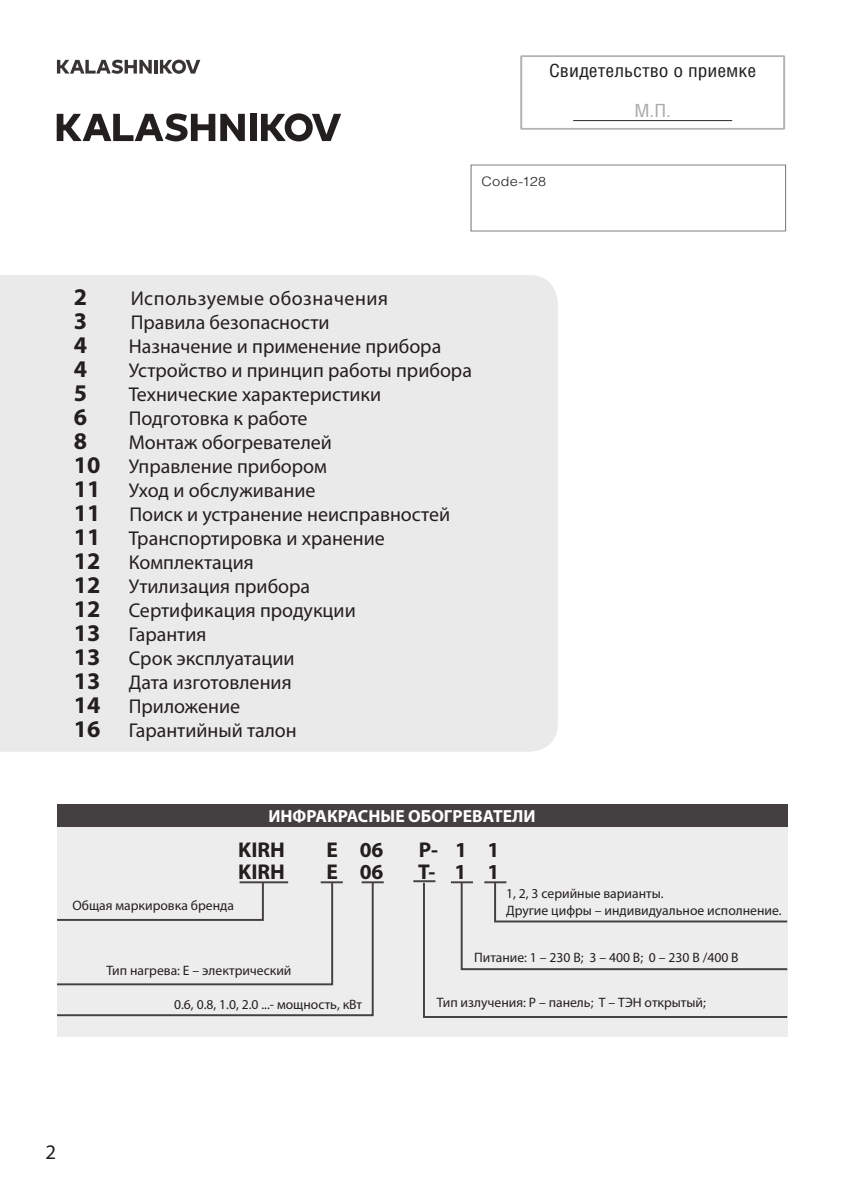
<style>
.page{position:relative;width:842px;height:1191px;background:#fff}
.page>*{position:absolute;margin:0;border:0;box-sizing:border-box;transform-origin:0 0}
.t1{font:700 24px "Myriad Pro";color:#241f1f}
.t2{font:700 21.4px "Myriad Pro";color:#241f1f}
.t3{font:20.8px "Myriad Pro";color:#241f1f}
.t4{font:20px/24px "Myriad Pro";color:#241f1f}
.t5{font:20px "Myriad Pro";letter-spacing:.025em;color:#241f1f}
.t6{font:18.2px "Helios Cond";color:#241f1f;scale:1.11 1}
.t7{font:18.2px "Helios Cond";color:#aaaaac;scale:1.11 1}
.t8{font:700 17.6px "Myriad Pro";color:#fff}
.t9{font:13.6px/16.4px "Myriad Pro";color:#241f1f}
.t10{font:300 13px "Helios";letter-spacing:.02em;color:#241f1f;scale:1.11 1}
.s1{font-weight:700;font-size:24px}
</style>
<div class="page">
<svg style="left:57px;top:60px;width:95px;height:14px"></svg>
<hr style="left:154px;top:60px;width:4px;height:14px;background:#393535">
<svg style="left:160px;top:60px;width:40px;height:14px"></svg>
<div style="left:0;top:275px;width:558px;height:476px;background:#ebeaea"></div>
<svg style="left:57px;top:113px;width:188px;height:28px"></svg>
<div style="left:250px;top:114px;width:7px;height:27px;background:#241f1f"></div>
<svg style="left:261px;top:113px;width:80px;height:28px"></svg>
<div style="left:57px;top:827px;width:730px;height:209px;background:#eeeded"></div>
<div style="left:57px;top:804px;width:730px;height:22px;background:#444041"></div>
<hr style="left:362px;top:881px;width:22px;height:2px;background:#444041">
<hr style="left:413px;top:880px;width:22px;height:2px;background:#444041">
<svg style="left:57px;top:881px;width:318px;height:136px"></svg>
<svg style="left:422px;top:881px;width:366px;height:138px"></svg>
<svg style="left:460px;top:880px;width:328px;height:91px"></svg>
<svg style="left:57px;top:881px;width:277px;height:105px"></svg>
<div style="left:520px;top:55px;width:265px;height:75px;border:2px solid #b4b2b6"></div>
<hr style="left:573px;top:120px;width:159px;height:1px;background:#241f1f">
<p class="t6" style="left:549px;top:59px;width:188px">Свидетельство о приемке</p>
<p class="t7" style="left:634px;top:100px;width:35px">М.П.</p>
<p class="t10" style="left:481px;top:173px;width:60px">Code-128</p>
<p class="t1" style="left:74px;top:281px;width:15px">2</p>
<p class="t5" style="left:131px;top:285px;width:259px">Используемые обозначения</p>
<p class="t1" style="left:74px;top:305px;width:15px">3</p>
<p class="t4" style="left:131px;top:309px;width:200px">Правила безопасности</p>
<p class="t1" style="left:74px;top:329px;width:15px">4</p>
<p class="t4" style="left:129px;top:333px;width:314px">Назначение и применение прибора</p>
<p class="t1" style="left:74px;top:353px;width:15px">4</p>
<p class="t4" style="left:129px;top:357px;width:345px">Устройство и принцип работы прибора</p>
<p class="t1" style="left:74px;top:377px;width:15px">5</p>
<p class="t4" style="left:129px;top:381px;width:254px">Технические характеристики</p>
<p class="t1" style="left:74px;top:401px;width:15px">6</p>
<p class="t4" style="left:129px;top:405px;width:180px">Подготовка к работе</p>
<p class="t1" style="left:74px;top:425px;width:15px">8</p>
<p class="t4" style="left:74px;top:429px;width:378px;text-indent:55px">Монтаж обогревателей<br><span class="s1">10</span> Управление прибором<br><span class="s1">11</span> Уход и обслуживание<br><span class="s1">11</span> Поиск и устранение неисправностей<br><span class="s1">11</span> Транспортировка и хранение<br><span class="s1">12</span> Комплектация<br><span class="s1">12</span> Утилизация прибора<br><span class="s1">12</span> Сертификация продукции<br><span class="s1">13</span> Гарантия<br><span class="s1">13</span> Срок эксплуатации<br><span class="s1">13</span> Дата изготовления<br><span class="s1">14</span> Приложение<br><span class="s1">16</span> Гарантийный талон</p>
<p class="t8" style="left:268px;top:805px;width:269px">ИНФРАКРАСНЫЕ ОБОГРЕВАТЕЛИ</p>
<p class="t2" style="left:238px;top:836px;width:48px">KIRH</p>
<p class="t2" style="left:327px;top:836px;width:58px">E 06</p>
<p class="t2" style="left:419px;top:836px;width:82px">P- 1 1</p>
<p class="t2" style="left:238px;top:857px;width:48px">KIRH</p>
<p class="t2" style="left:327px;top:857px;width:58px">E 06</p>
<p class="t2" style="left:418px;top:857px;width:83px">T- 1 1</p>
<p class="t9" style="left:72px;top:897px;width:163px">Общая маркировка бренда</p>
<p class="t9" style="left:506px;top:885px;width:277px">1, 2, 3 серийные варианты.<br>Другие цифры – индивидуальное исполнение.</p>
<p class="t9" style="left:106px;top:962px;width:187px">Тип нагрева: E – электрический</p>
<p class="t9" style="left:174px;top:995px;width:190px">0.6, 0.8, 1.0, 2.0 ...- мощность, кВт</p>
<p class="t9" style="left:474px;top:948px;width:266px">Питание: 1 – 230 В; 3 – 400 В; 0 – 230 В /400 В</p>
<p class="t9" style="left:437px;top:994px;width:270px">Тип излучения: P – панель; T – ТЭН открытый;</p>
<p class="t3" style="left:45px;top:1139px;width:12px">2</p>
</div>
